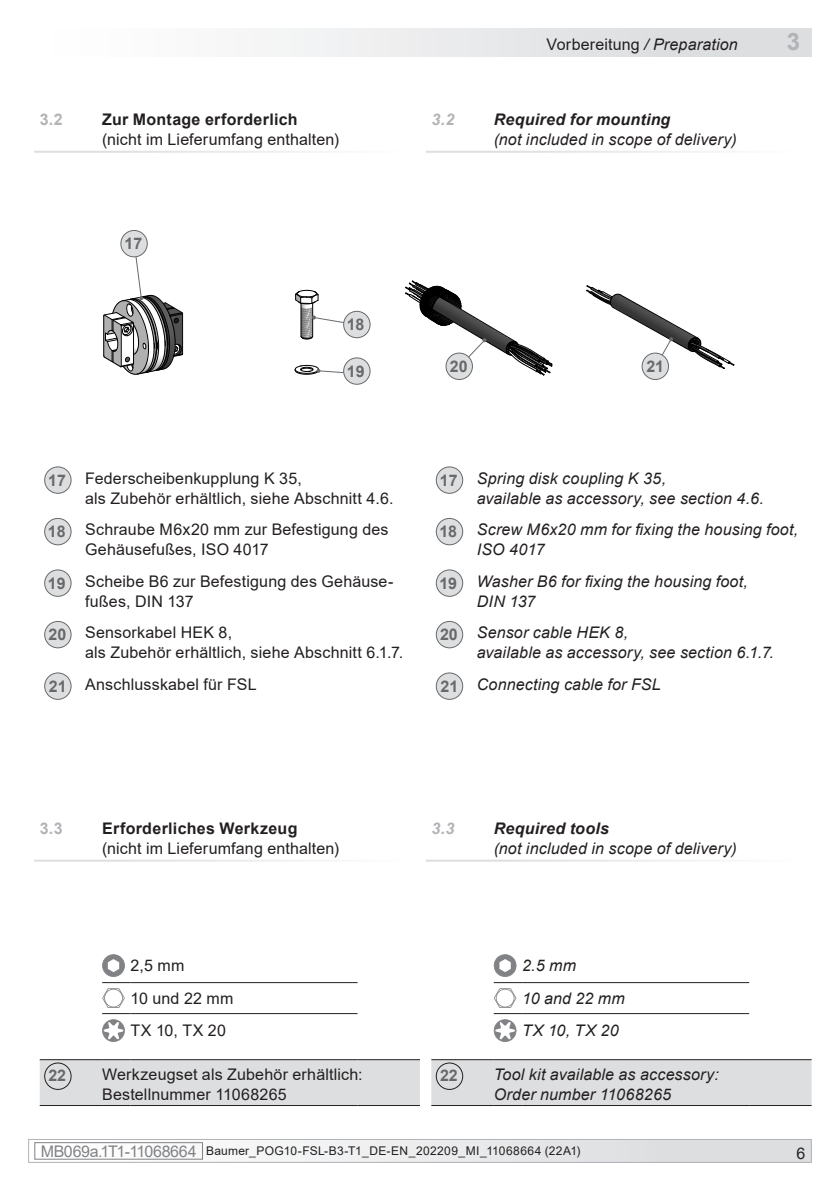
<style>
.page{position:relative;width:840px;height:1191px;background:#fff}
.page>*{position:absolute;margin:0;border:0;box-sizing:border-box;transform-origin:0 0}
.MB-Leiste_oben_recht{font:700 24px "Arial";color:#b2b3b7}
.DE_links{font:16px/20px "Arial";letter-spacing:.01em;color:#231f20}
.EN_links{font:italic 16px/20px "Arial";letter-spacing:.01em;color:#231f20}
.Kapitel_1-1_DE{font:16px/20px "Arial";letter-spacing:.01em;color:#231f20}
.Kapitel_1-1_EN{font:italic 16px/20px "Arial";letter-spacing:.01em;color:#231f20}
.Bezugszahl_Option{font:700 16px "Arial";color:#67696b}
.MB-Leiste_oben_recht-2{font:16px "Arial";letter-spacing:.01em;color:#231f20}
.Kapitel_1-1_DE-2{font:700 16px "Arial";color:#b2b3b7}
.Kapitel_1-1_EN-2{font:italic 700 16px "Arial";color:#b2b3b7}
.t1{font:12px "Arial";letter-spacing:.025em;color:#231f20}
.s1{font-style:italic}
.s2{font-weight:700}
.s3{font-size:16px;color:#808285}
</style>
<div class="page">
<div style="left:29px;top:1139px;width:781px;height:23px;background:linear-gradient(to right,#f8f8f8,#dbdddf)"></div>
<div style="left:35px;top:1142px;width:168px;height:17px;border:1px solid #808285"></div>
<div style="left:28px;top:1139px;width:783px;height:23px;border:1px solid #b2b3b7"></div>
<div style="left:28px;top:28px;width:783px;height:29px;background:linear-gradient(to right,#fff,#d8d9dc)"></div>
<img style="left:183px;top:289px;width:486px;height:86px">
<svg style="left:300px;top:336px;width:13px;height:3px"></svg>
<svg style="left:295px;top:290px;width:23px;height:14px"></svg>
<hr style="left:312px;top:303px;width:1px;height:33px;background:#000">
<hr style="left:300px;top:303px;width:1px;height:33px;background:#000">
<div style="left:45px;top:467px;width:26px;height:26px;background:#dddee0;border-radius:50%"></div>
<div style="left:44px;top:466px;width:28px;height:28px;border:1px solid #67696b;border-radius:50%"></div>
<div style="left:45px;top:518px;width:26px;height:27px;background:#dddee0;border-radius:50%"></div>
<div style="left:44px;top:518px;width:28px;height:27px;border:1px solid #67696b;border-radius:50%"></div>
<div style="left:45px;top:570px;width:26px;height:26px;background:#dddee0;border-radius:50%"></div>
<div style="left:44px;top:569px;width:28px;height:28px;border:1px solid #67696b;border-radius:50%"></div>
<div style="left:45px;top:621px;width:26px;height:27px;background:#dddee0;border-radius:50%"></div>
<div style="left:44px;top:621px;width:28px;height:27px;border:1px solid #67696b;border-radius:50%"></div>
<div style="left:45px;top:673px;width:26px;height:26px;background:#dddee0;border-radius:50%"></div>
<div style="left:44px;top:672px;width:28px;height:28px;border:1px solid #67696b;border-radius:50%"></div>
<div style="left:436px;top:467px;width:26px;height:26px;background:#dddee0;border-radius:50%"></div>
<div style="left:435px;top:466px;width:28px;height:28px;border:1px solid #67696b;border-radius:50%"></div>
<div style="left:436px;top:518px;width:26px;height:27px;background:#dddee0;border-radius:50%"></div>
<div style="left:435px;top:518px;width:28px;height:27px;border:1px solid #67696b;border-radius:50%"></div>
<div style="left:436px;top:570px;width:26px;height:26px;background:#dddee0;border-radius:50%"></div>
<div style="left:435px;top:569px;width:28px;height:28px;border:1px solid #67696b;border-radius:50%"></div>
<div style="left:436px;top:621px;width:26px;height:27px;background:#dddee0;border-radius:50%"></div>
<div style="left:435px;top:621px;width:28px;height:27px;border:1px solid #67696b;border-radius:50%"></div>
<div style="left:436px;top:673px;width:26px;height:26px;background:#dddee0;border-radius:50%"></div>
<div style="left:435px;top:672px;width:28px;height:28px;border:1px solid #67696b;border-radius:50%"></div>
<svg style="left:103px;top:247px;width:80px;height:128px"></svg>
<svg style="left:405px;top:280px;width:147px;height:95px"></svg>
<svg style="left:586px;top:285px;width:147px;height:84px"></svg>
<div style="left:121px;top:230px;width:26px;height:27px;background:#dddee0;border-radius:50%"></div>
<div style="left:120px;top:230px;width:28px;height:27px;border:1px solid #67696b;border-radius:50%"></div>
<div style="left:446px;top:353px;width:26px;height:26px;background:#dddee0;border-radius:50%"></div>
<div style="left:445px;top:352px;width:27px;height:28px;border:1px solid #67696b;border-radius:50%"></div>
<div style="left:641px;top:353px;width:27px;height:26px;background:#dddee0;border-radius:50%"></div>
<div style="left:641px;top:352px;width:27px;height:28px;border:1px solid #67696b;border-radius:50%"></div>
<svg style="left:312px;top:315px;width:34px;height:11px"></svg>
<svg style="left:294px;top:365px;width:50px;height:9px"></svg>
<div style="left:343px;top:311px;width:27px;height:27px;background:#dddee0;border-radius:50%"></div>
<div style="left:343px;top:311px;width:27px;height:27px;border:1px solid #67696b;border-radius:50%"></div>
<div style="left:343px;top:358px;width:27px;height:26px;background:#dddee0;border-radius:50%"></div>
<div style="left:343px;top:357px;width:27px;height:28px;border:1px solid #67696b;border-radius:50%"></div>
<hr style="left:130px;top:982px;width:227px;height:1px;background:#231f20">
<hr style="left:130px;top:1013px;width:227px;height:1px;background:#231f20">
<div style="left:40px;top:1059px;width:380px;height:47px;background:#dddee0"></div>
<hr style="left:130px;top:1105px;width:227px;height:1px;background:#231f20">
<hr style="left:357px;top:1105px;width:63px;height:1px;background:#231f20">
<svg style="left:102px;top:954px;width:28px;height:88px"></svg>
<div style="left:44px;top:1062px;width:28px;height:28px;border:1px solid #231f20;border-radius:50%"></div>
<hr style="left:522px;top:982px;width:226px;height:1px;background:#231f20">
<hr style="left:522px;top:1013px;width:226px;height:1px;background:#231f20">
<div style="left:431px;top:1059px;width:380px;height:47px;background:#dddee0"></div>
<hr style="left:522px;top:1105px;width:226px;height:1px;background:#231f20">
<hr style="left:748px;top:1105px;width:63px;height:1px;background:#231f20">
<svg style="left:493px;top:954px;width:29px;height:88px"></svg>
<div style="left:435px;top:1062px;width:28px;height:28px;border:1px solid #231f20;border-radius:50%"></div>
<p class="MB-Leiste_oben_recht-2" style="left:546px;top:33px;width:193px">Vorbereitung <span class="s1">/ Preparation</span></p>
<p class="MB-Leiste_oben_recht" style="left:786px;top:24px;width:15px">3</p>
<p class="Kapitel_1-1_DE-2" style="left:40px;top:108px;width:25px">3.2</p>
<p class="Kapitel_1-1_DE" style="left:102px;top:109px;width:238px"><span class="s2">Zur Montage erforderlich </span>(nicht im Lieferumfang enthalten)</p>
<p class="Kapitel_1-1_EN-2" style="left:431px;top:109px;width:25px">3.2</p>
<p class="Kapitel_1-1_EN" style="left:493px;top:110px;width:244px"><span class="s2">Required for mounting<br></span>(not included in scope of delivery)</p>
<p class="Bezugszahl_Option" style="left:124px;top:232px;width:19px">17</p>
<p class="Bezugszahl_Option" style="left:346px;top:313px;width:19px">18</p>
<p class="Bezugszahl_Option" style="left:346px;top:360px;width:19px">19</p>
<p class="Bezugszahl_Option" style="left:48px;top:469px;width:19px">17</p>
<p class="DE_links" style="left:85px;top:468px;width:310px">Federscheibenkupplung K 35,<br>als Zubehör erhältlich, siehe Abschnitt 4.6.</p>
<p class="Bezugszahl_Option" style="left:48px;top:520px;width:19px">18</p>
<p class="DE_links" style="left:85px;top:519px;width:305px">Schraube M6x20 mm zur Befestigung des<br>Gehäusefußes, ISO 4017</p>
<p class="Bezugszahl_Option" style="left:48px;top:572px;width:19px">19</p>
<p class="DE_links" style="left:85px;top:571px;width:310px">Scheibe B6 zur Befestigung des Gehäuse&shy;fußes, DIN 137</p>
<p class="Bezugszahl_Option" style="left:48px;top:623px;width:19px">20</p>
<p class="DE_links" style="left:85px;top:622px;width:319px">Sensorkabel HEK 8,<br>als Zubehör erhältlich, siehe Abschnitt 6.1.7.</p>
<p class="Bezugszahl_Option" style="left:49px;top:675px;width:19px">21</p>
<p class="DE_links" style="left:85px;top:674px;width:173px">Anschlusskabel für FSL</p>
<p class="Bezugszahl_Option" style="left:449px;top:355px;width:19px">20</p>
<p class="Bezugszahl_Option" style="left:646px;top:355px;width:19px">21</p>
<p class="Bezugszahl_Option" style="left:439px;top:469px;width:19px">17</p>
<p class="EN_links" style="left:476px;top:468px;width:288px">Spring disk coupling K 35,<br>available as accessory, see section 4.6.</p>
<p class="Bezugszahl_Option" style="left:439px;top:520px;width:19px">18</p>
<p class="EN_links" style="left:476px;top:520px;width:323px">Screw M6x20 mm for fixing the housing foot,<br>ISO 4017</p>
<p class="Bezugszahl_Option" style="left:439px;top:572px;width:19px">19</p>
<p class="EN_links" style="left:476px;top:571px;width:272px">Washer B6 for fixing the housing foot,<br>DIN 137</p>
<p class="Bezugszahl_Option" style="left:440px;top:623px;width:19px">20</p>
<p class="EN_links" style="left:476px;top:623px;width:153px">Sensor cable HEK 8,</p>
<p class="EN_links" style="left:476px;top:643px;width:298px">available as accessory, see section 6.1.7.</p>
<p class="Bezugszahl_Option" style="left:440px;top:675px;width:19px">21</p>
<p class="EN_links" style="left:476px;top:674px;width:185px">Connecting cable for FSL</p>
<p class="Kapitel_1-1_DE-2" style="left:40px;top:817px;width:24px">3.3</p>
<p class="Kapitel_1-1_DE" style="left:102px;top:818px;width:238px"><span class="s2">Erforderliches Werkzeug </span>(nicht im Lieferumfang enthalten)</p>
<p class="Kapitel_1-1_EN-2" style="left:431px;top:817px;width:25px">3.3</p>
<p class="Kapitel_1-1_EN" style="left:493px;top:818px;width:244px"><span class="s2">Required tools<br></span>(not included in scope of delivery)</p>
<p class="DE_links" style="left:130px;top:955px;width:55px">2,5 mm</p>
<p class="DE_links" style="left:130px;top:988px;width:104px">10 und 22 mm</p>
<p class="DE_links" style="left:130px;top:1020px;width:97px">TX 10, TX 20</p>
<p class="Bezugszahl_Option" style="left:48px;top:1063px;width:19px">22</p>
<p class="DE_links" style="left:102px;top:1064px;width:262px">Werkzeugset als Zubehör erhältlich:<br>Bestellnummer 11068265</p>
<p class="EN_links" style="left:522px;top:956px;width:55px">2.5 mm</p>
<p class="EN_links" style="left:522px;top:988px;width:104px">10 and 22 mm</p>
<p class="EN_links" style="left:522px;top:1021px;width:98px">TX 10, TX 20</p>
<p class="Bezugszahl_Option" style="left:440px;top:1063px;width:19px">22</p>
<p class="EN_links" style="left:493px;top:1064px;width:226px">Tool kit available as accessory:<br>Order number 11068265</p>
<p class="t1" style="left:41px;top:1143px;width:541px"><span class="s3">MB069a.1T1 - 11068664</span> Baumer_POG10-FSL-B3-T1_DE-EN_202209_MI_11068664 (22A1)</p>
<p class="DE_links" style="left:796px;top:1143px;width:10px">6</p>
</div>
